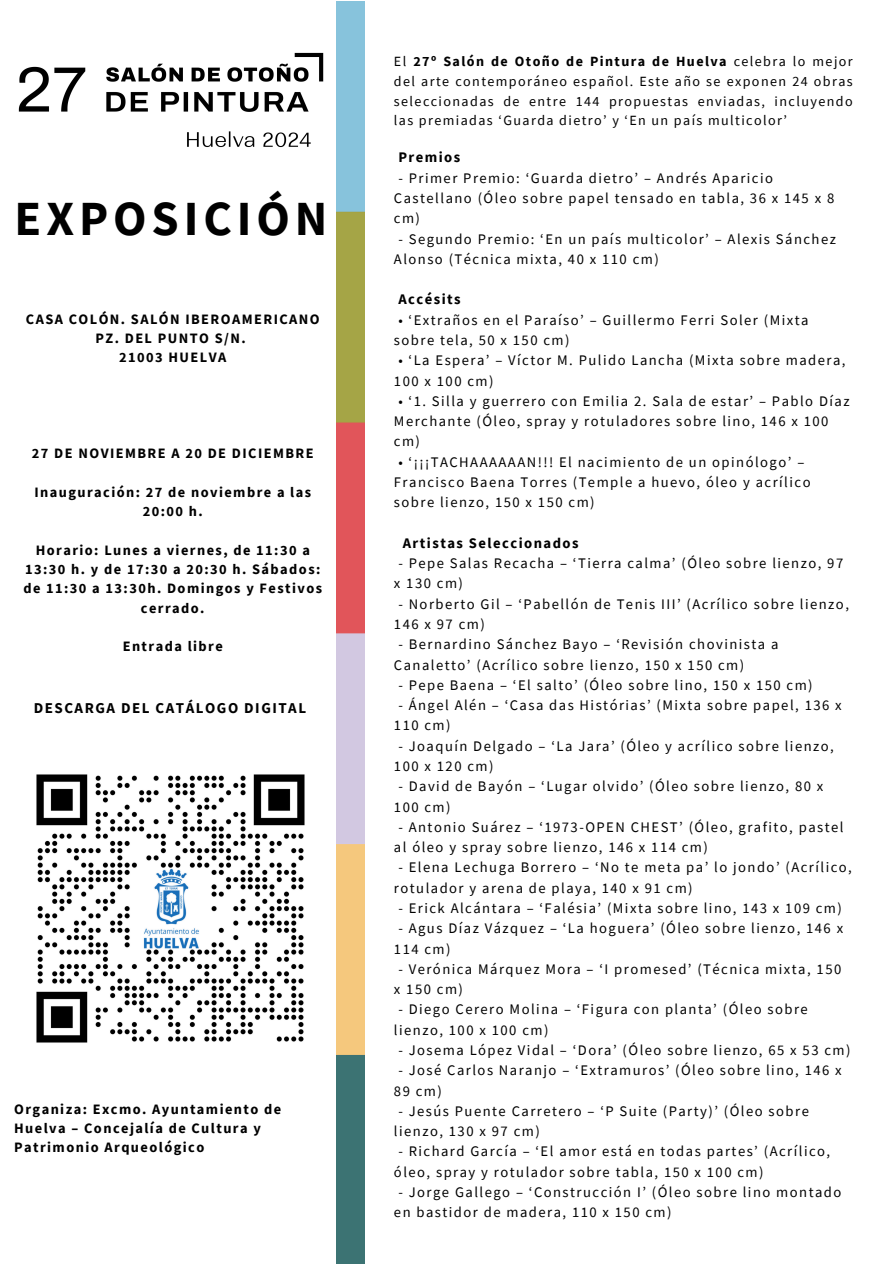
<style>
.page{position:relative;width:894px;height:1264px;background:#fff}
.page>*{position:absolute;margin:0;border:0;box-sizing:border-box;transform-origin:0 0}
.t1{font:700 49.05px "Source Sans Pro";letter-spacing:.1em;color:#000}
.t2{font:700 15px "Source Sans Pro";letter-spacing:.1em;color:#000}
.t3{font:14.55px/20.2px "Source Sans Pro";letter-spacing:.1em;color:#000}
.t4{font:700 14.55px "Source Sans Pro";letter-spacing:.1em;color:#000}
.t5{font:700 14.4px/19.2px "Source Sans Pro";letter-spacing:.1em;color:#000;text-align:center}
.t6{font:14.1px/19.8px "Source Sans Pro";letter-spacing:.1em;color:#000;text-align:justify}
.s1{font-weight:700}
</style>
<div class="page">
<img style="left:18px;top:52px;width:306px;height:96px">
<img style="left:336px;top:2px;width:28px;height:1261px">
<img style="left:36px;top:774px;width:269px;height:269px">
<h1 class="t1" style="left:15px;top:187px;width:314px">EXPOSICIÓN</h1>
<p class="t5" style="left:26px;top:309px;width:295px">CASA COLÓN. SALÓN IBEROAMERICANO<br>PZ. DEL PUNTO S/N.<br>21003 HUELVA</p>
<p class="t5" style="left:32px;top:443px;width:283px">27 DE NOVIEMBRE A 20 DE DICIEMBRE</p>
<p class="t5" style="left:34px;top:482px;width:278px">Inauguración: 27 de noviembre a las<br>20:00 h.</p>
<p class="t5" style="left:23px;top:540px;width:300px">Horario: Lunes a viernes, de 11:30 a<br>13:30 h. y de 17:30 a 20:30 h. Sábados: de 11:30 a 13:30h. Domingos y Festivos cerrado.</p>
<p class="t5" style="left:123px;top:636px;width:102px">Entrada libre</p>
<p class="t2" style="left:34px;top:697px;width:274px">DESCARGA DEL CATÁLOGO DIGITAL</p>
<p class="t5" style="left:14px;top:1098px;width:268px;text-align:left">Organiza: Excmo. Ayuntamiento de<br>Huelva – Concejalía de Cultura y<br>Patrimonio Arqueológico</p>
<p class="t6" style="left:394px;top:51px;width:460px">El <span class="s1">27º Salón de Otoño de Pintura de Huelva</span> celebra lo mejor del arte contemporáneo español. Este año se exponen 24 obras seleccionadas de entre 144 propuestas enviadas, incluyendo las premiadas ‘Guarda dietro’ y ‘En un país multicolor’</p>
<p class="t4" style="left:398px;top:148px;width:63px">Premios</p>
<p class="t3" style="left:394px;top:167px;width:442px;text-indent:4px">- Primer Premio: ‘Guarda dietro’ – Andrés Aparicio<br>Castellano (Óleo sobre papel tensado en tabla, 36 x 145 x 8 cm)</p>
<p class="t3" style="left:394px;top:228px;width:443px;text-indent:4px">- Segundo Premio: ‘En un país multicolor’ – Alexis Sánchez<br>Alonso (Técnica mixta, 40 x 110 cm)</p>
<p class="t4" style="left:398px;top:290px;width:64px">Accésits</p>
<p class="t3" style="left:394px;top:309px;width:416px;text-indent:4px">• ‘Extraños en el Paraíso’ – Guillermo Ferri Soler (Mixta sobre tela, 50 x 150 cm)</p>
<p class="t3" style="left:394px;top:350px;width:453px;text-indent:4px">• ‘La Espera’ – Víctor M. Pulido Lancha (Mixta sobre madera,<br>100 x 100 cm)</p>
<p class="t3" style="left:394px;top:390px;width:457px;text-indent:4px">• ‘1. Silla y guerrero con Emilia 2. Sala de estar’ – Pablo Díaz<br>Merchante (Óleo, spray y rotuladores sobre lino, 146 x 100 cm)</p>
<p class="t3" style="left:394px;top:451px;width:418px;text-indent:4px">• ‘¡¡¡TACHAAAAAAN!!! El nacimiento de un opinólogo’ –<br>Francisco Baena Torres (Temple a huevo, óleo y acrílico sobre lienzo, 150 x 150 cm)</p>
<p class="t4" style="left:402px;top:533px;width:177px">Artistas Seleccionados</p>
<p class="t3" style="left:394px;top:553px;width:450px;text-indent:4px">- Pepe Salas Recacha – ‘Tierra calma’ (Óleo sobre lienzo, 97 x 130 cm)</p>
<p class="t3" style="left:394px;top:593px;width:456px;text-indent:4px">- Norberto Gil – ‘Pabellón de Tenis III’ (Acrílico sobre lienzo,<br>146 x 97 cm)</p>
<p class="t3" style="left:394px;top:634px;width:386px;text-indent:4px">- Bernardino Sánchez Bayo – ‘Revisión chovinista a<br>Canaletto’ (Acrílico sobre lienzo, 150 x 150 cm)</p>
<p class="t3" style="left:398px;top:674px;width:416px">- Pepe Baena – ‘El salto’ (Óleo sobre lino, 150 x 150 cm)</p>
<p class="t3" style="left:394px;top:694px;width:449px;text-indent:4px">- Ángel Alén – ‘Casa das Histórias’ (Mixta sobre papel, 136 x<br>110 cm)</p>
<p class="t3" style="left:394px;top:735px;width:441px;text-indent:4px">- Joaquín Delgado – ‘La Jara’ (Óleo y acrílico sobre lienzo,<br>100 x 120 cm)</p>
<p class="t3" style="left:394px;top:776px;width:431px;text-indent:4px">- David de Bayón – ‘Lugar olvido’ (Óleo sobre lienzo, 80 x<br>100 cm)</p>
<p class="t3" style="left:394px;top:816px;width:451px;text-indent:4px">- Antonio Suárez – ‘1973-OPEN CHEST’ (Óleo, grafito, pastel al óleo y spray sobre lienzo, 146 x 114 cm)</p>
<p class="t3" style="left:394px;top:857px;width:459px;text-indent:4px">- Elena Lechuga Borrero – ‘No te meta pa’ lo jondo’ (Acrílico, rotulador y arena de playa, 140 x 91 cm)</p>
<p class="t3" style="left:398px;top:897px;width:445px">- Erick Alcántara – ‘Falésia’ (Mixta sobre lino, 143 x 109 cm)</p>
<p class="t3" style="left:394px;top:917px;width:450px;text-indent:4px">- Agus Díaz Vázquez – ‘La hoguera’ (Óleo sobre lienzo, 146 x<br>114 cm)</p>
<p class="t3" style="left:394px;top:958px;width:449px;text-indent:4px">- Verónica Márquez Mora – ‘I promesed’ (Técnica mixta, 150 x 150 cm)</p>
<p class="t3" style="left:394px;top:999px;width:415px;text-indent:4px">- Diego Cerero Molina – ‘Figura con planta’ (Óleo sobre lienzo, 100 x 100 cm)</p>
<p class="t3" style="left:398px;top:1039px;width:453px">- Josema López Vidal – ‘Dora’ (Óleo sobre lienzo, 65 x 53 cm)</p>
<p class="t3" style="left:394px;top:1059px;width:449px;text-indent:4px">- José Carlos Naranjo – ‘Extramuros’ (Óleo sobre lino, 146 x<br>89 cm)</p>
<p class="t3" style="left:394px;top:1100px;width:416px;text-indent:4px">- Jesús Puente Carretero – ‘P Suite (Party)’ (Óleo sobre lienzo, 130 x 97 cm)</p>
<p class="t3" style="left:394px;top:1140px;width:437px;text-indent:4px">- Richard García – ‘El amor está en todas partes’ (Acrílico, óleo, spray y rotulador sobre tabla, 150 x 100 cm)</p>
<p class="t3" style="left:394px;top:1181px;width:449px;text-indent:4px">- Jorge Gallego – ‘Construcción I’ (Óleo sobre lino montado en bastidor de madera, 110 x 150 cm)</p>
</div>
